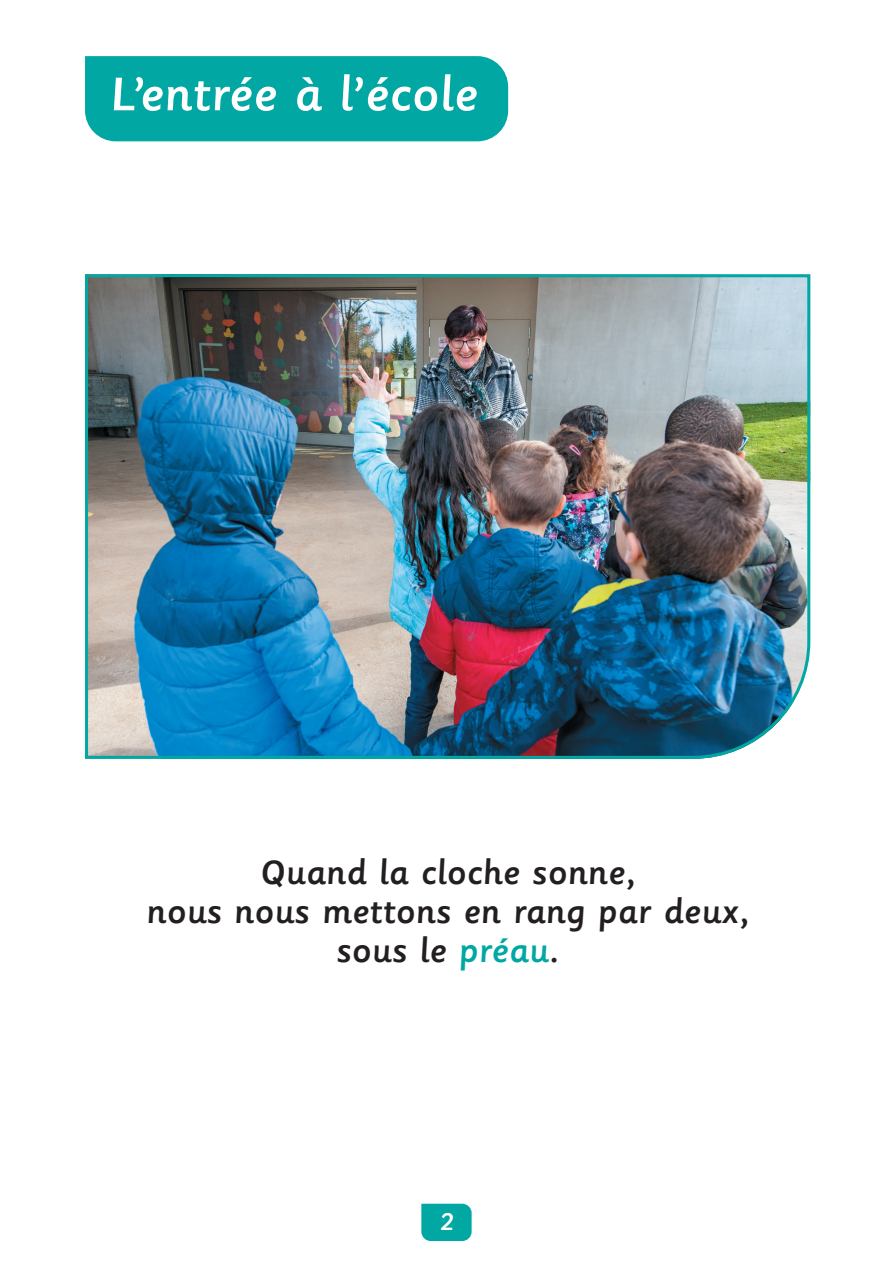
<style>
.page{position:relative;width:893px;height:1263px;background:#fff}
.page>*{position:absolute;margin:0;border:0;box-sizing:border-box;transform-origin:0 0}
.t1{font:500 52.5px "Sassoon Primary W01";color:#fff}
.t2{font:500 37.5px/39px "Sassoon Primary W01";color:#231f20;text-align:center}
.t3{font:500 27px "Sassoon Primary W01";color:#fff}
.s1{color:#00a7a3}
</style>
<div class="page">
<div style="left:421px;top:1204px;width:51px;height:37px;background:#00a7a3"></div>
<img style="left:85px;top:274px;width:726px;height:485px">
<div style="left:85px;top:56px;width:423px;height:85px;background:#00a7a3"></div>
<h1 class="t1" style="left:110px;top:66px;width:370px">L’entrée à l’école</h1>
<p class="t2" style="left:146px;top:853px;width:604px">Quand la cloche sonne,<br>nous nous mettons en rang par deux, sous le <span class="s1">préau</span>.</p>
<p class="t3" style="left:440px;top:1207px;width:15px">2</p>
</div>
